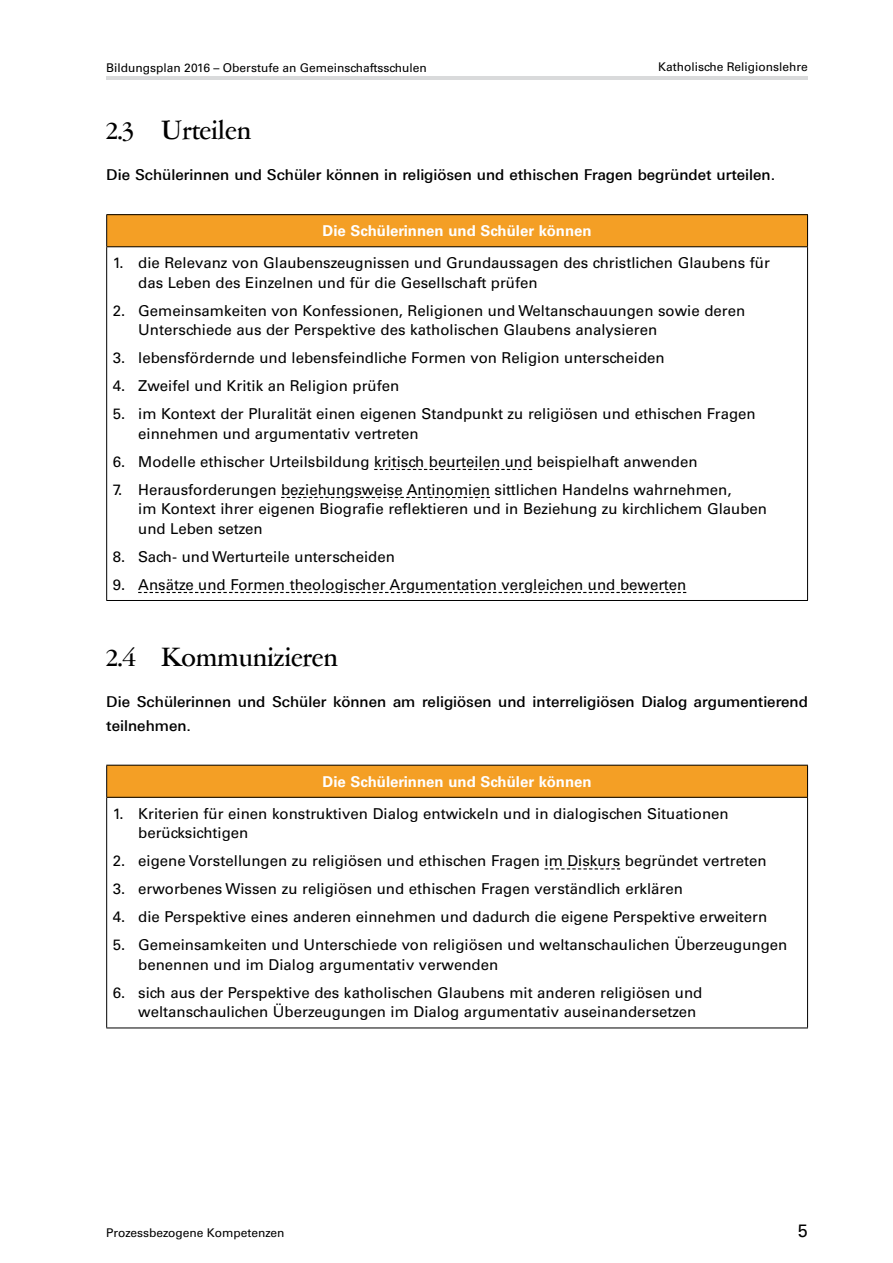
<style>
.page{position:relative;width:893px;height:1263px;background:#fff}
.page>*{position:absolute;margin:0;border:0;box-sizing:border-box;transform-origin:0 0}
.t1{font:500 30px "Garamont Amst SH";color:#000}
.t2{font:18px "Univers LT Std";color:#000}
.t3{font:15px/19.5px "Univers LT Std";color:#000}
.t4{font:500 15px/24px "Linotype Univers 530";color:#000}
.t5{font:700 15px "Univers LT Std";color:#fff}
.t6{font:12px "Univers LT Std";color:#000}
</style>
<div class="page">
<hr style="left:106px;top:77px;width:702px;height:3px;background:#d9dadb">
<div style="left:107px;top:215px;width:700px;height:32px;background:#f49f25"></div>
<hr style="left:106px;top:247px;width:1px;height:353px;background:#000">
<hr style="left:807px;top:247px;width:1px;height:353px;background:#000">
<hr style="left:106px;top:214px;width:702px;height:1px;background:#000">
<hr style="left:106px;top:215px;width:1px;height:31px;background:#000">
<hr style="left:807px;top:215px;width:1px;height:31px;background:#000">
<hr style="left:106px;top:246px;width:702px;height:1px;background:#000">
<hr style="left:106px;top:600px;width:702px;height:1px;background:#000">
<svg style="left:374px;top:469px;width:158px;height:1px"></svg>
<svg style="left:281px;top:497px;width:64px;height:1px"></svg>
<svg style="left:354px;top:497px;width:136px;height:1px"></svg>
<svg style="left:138px;top:592px;width:197px;height:1px"></svg>
<svg style="left:344px;top:592px;width:62px;height:1px"></svg>
<svg style="left:415px;top:592px;width:109px;height:1px"></svg>
<svg style="left:533px;top:592px;width:153px;height:1px"></svg>
<div style="left:107px;top:765px;width:700px;height:32px;background:#f49f25"></div>
<hr style="left:106px;top:798px;width:1px;height:229px;background:#000">
<hr style="left:807px;top:798px;width:1px;height:229px;background:#000">
<hr style="left:106px;top:765px;width:702px;height:1px;background:#000">
<hr style="left:106px;top:765px;width:1px;height:32px;background:#000">
<hr style="left:807px;top:765px;width:1px;height:32px;background:#000">
<hr style="left:106px;top:797px;width:702px;height:1px;background:#000">
<hr style="left:106px;top:1027px;width:702px;height:1px;background:#000">
<svg style="left:544px;top:868px;width:76px;height:1px"></svg>
<p class="t6" style="left:106px;top:61px;width:322px">Bildungsplan 2016 – Oberstufe an Gemeinschaftsschulen</p>
<p class="t6" style="left:658px;top:60px;width:151px">Katholische Religionslehre</p>
<h1 class="t1" style="left:106px;top:116px;width:146px">2.3 Urteilen</h1>
<p class="t4" style="left:106px;top:163px;width:670px">Die Schülerinnen und Schüler können in religiösen und ethischen Fragen begründet urteilen.</p>
<p class="t5" style="left:323px;top:222px;width:271px">Die Schülerinnen und Schüler können</p>
<p class="t3" style="left:138px;top:253px;width:633px;text-indent:-26px">1. die Relevanz von Glaubenszeugnissen und Grundaussagen des christlichen Glaubens für das Leben des Einzelnen und für die Gesellschaft prüfen</p>
<p class="t3" style="left:138px;top:301px;width:608px;text-indent:-26px">2. Gemeinsamkeiten von Konfessionen, Religionen und Weltanschauungen sowie deren<br>Unterschiede aus der Perspektive des katholischen Glaubens analysieren</p>
<p class="t3" style="left:113px;top:348px;width:553px">3. lebensfördernde und lebensfeindliche Formen von Religion unterscheiden</p>
<p class="t3" style="left:113px;top:376px;width:288px">4. Zweifel und Kritik an Religion prüfen</p>
<p class="t3" style="left:138px;top:404px;width:619px;text-indent:-26px">5. im Kontext der Pluralität einen eigenen Standpunkt zu religiösen und ethischen Fragen einnehmen und argumentativ vertreten</p>
<p class="t3" style="left:113px;top:452px;width:586px">6. Modelle ethischer Urteilsbildung kritisch beurteilen und beispielhaft anwenden</p>
<p class="t3" style="left:138px;top:480px;width:630px;text-indent:-26px">7. Herausforderungen beziehungsweise Antinomien sittlichen Handelns wahrnehmen,<br>im Kontext ihrer eigenen Biografie reflektieren und in Beziehung zu kirchlichem Glauben und Leben setzen</p>
<p class="t3" style="left:113px;top:547px;width:284px">8. Sach- und Werturteile unterscheiden</p>
<p class="t3" style="left:113px;top:575px;width:575px">9. Ansätze und Formen theologischer Argumentation vergleichen und bewerten</p>
<h1 class="t1" style="left:106px;top:642px;width:233px">2.4 Kommunizieren</h1>
<p class="t4" style="left:106px;top:689px;width:703px">Die Schülerinnen und Schüler können am religiösen und interreligiösen Dialog argumentierend teilnehmen.</p>
<p class="t5" style="left:323px;top:772px;width:271px">Die Schülerinnen und Schüler können</p>
<p class="t3" style="left:138px;top:804px;width:592px;text-indent:-26px">1. Kriterien für einen konstruktiven Dialog entwickeln und in dialogischen Situationen berücksichtigen</p>
<p class="t3" style="left:113px;top:851px;width:655px">2. eigene Vorstellungen zu religiösen und ethischen Fragen im Diskurs begründet vertreten</p>
<p class="t3" style="left:113px;top:879px;width:572px">3. erworbenes Wissen zu religiösen und ethischen Fragen verständlich erklären</p>
<p class="t3" style="left:113px;top:907px;width:656px">4. die Perspektive eines anderen einnehmen und dadurch die eigene Perspektive erweitern</p>
<p class="t3" style="left:138px;top:935px;width:651px;text-indent:-26px">5. Gemeinsamkeiten und Unterschiede von religiösen und weltanschaulichen Überzeugungen benennen und im Dialog argumentativ verwenden</p>
<p class="t3" style="left:138px;top:983px;width:566px;text-indent:-26px">6. sich aus der Perspektive des katholischen Glaubens mit anderen religiösen und weltanschaulichen Überzeugungen im Dialog argumentativ auseinandersetzen</p>
<p class="t6" style="left:106px;top:1226px;width:180px">Prozessbezogene Kompetenzen</p>
<p class="t2" style="left:798px;top:1220px;width:12px">5</p>
</div>
